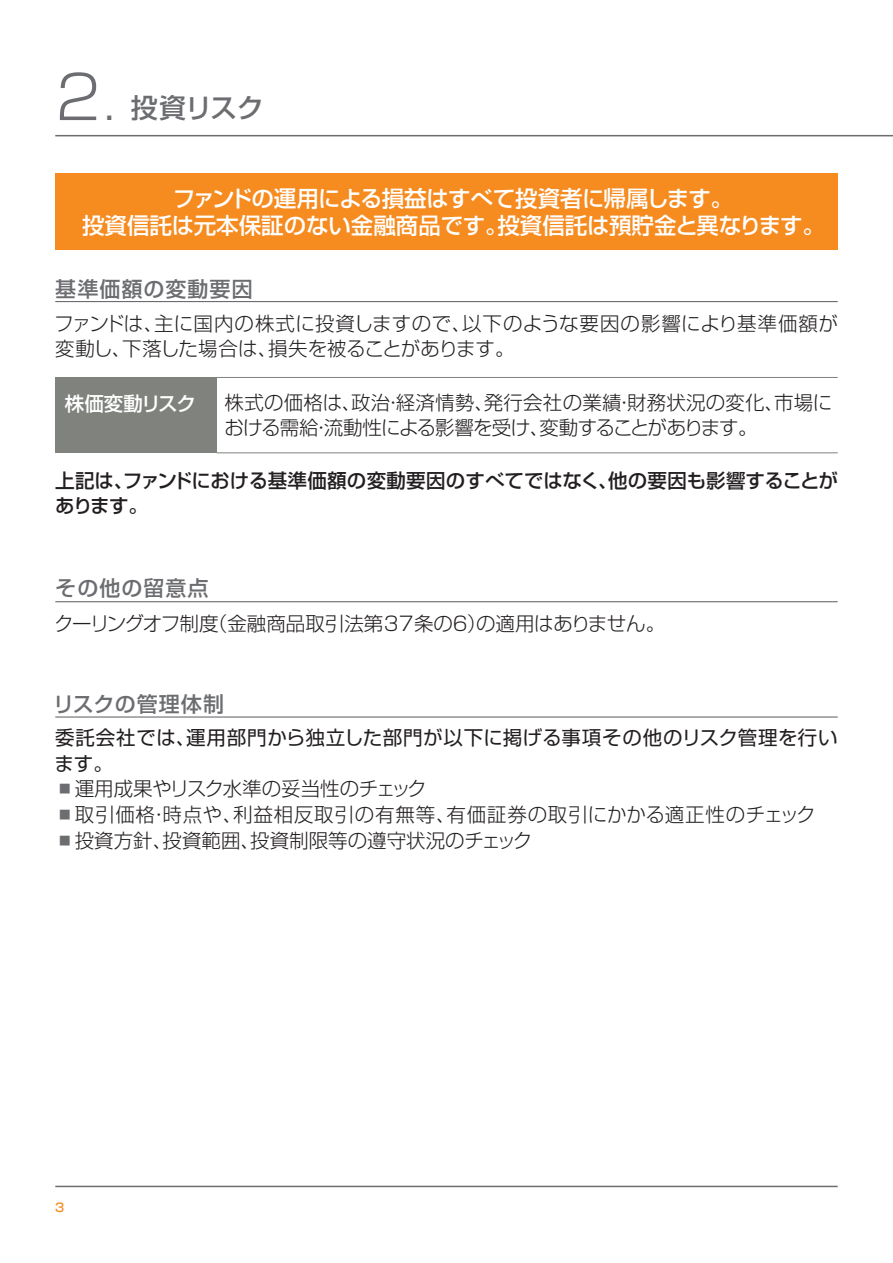
<style>
.page{position:relative;width:893px;height:1263px;background:#fff}
.page>*{position:absolute;margin:0;border:0;box-sizing:border-box;transform-origin:0 0}
.t1{font:27px "Shin Go Pro Medium 90 pv RKSJ H";letter-spacing:-.03em;color:#6c6d70}
.t2{font:22.5px/27px "Shin Go Pro Medium 90 pv RKSJ H";letter-spacing:-.01em;color:#fff;text-align:center}
.t3{font:21px "Shin Go Pro Medium 90 pv RKSJ H";letter-spacing:.05em;color:#6c6d70}
.t4{font:19.5px/25.5px "Shin Go Pro Light 90 pv RKSJ H";color:#231f20}
.t5{font:19.5px/25.5px "Shin Go Pro Medium 90 pv RKSJ H";letter-spacing:-.005em;color:#231f20}
.t6{font:19.5px/25.5px "Shin Go Pro Regular 90 pv RKSJ H";letter-spacing:.035em;color:#231f20}
.t7{font:19.5px "Shin Go Pro Light 90 pv RKSJ H";letter-spacing:.04em;color:#231f20}
.t8{font:19.5px "Shin Go Pro Medium 90 pv RKSJ H";letter-spacing:-.035em;color:#fff}
.t9{font:12px "Shin Go Pro Medium 90 pv RKSJ H";color:#f68b1f}
.s1{font-family:"Shin Go Pro Light 90 pv RKSJ H";font-size:60px}
.s2{font-family:"Shin Go Pro Light 90 pv RKSJ H";font-size:48px}
.s3{color:#6c6d70}
</style>
<div class="page">
<hr style="left:55px;top:1186px;width:783px;height:1px;background:#6c6d70">
<div style="left:55px;top:173px;width:783px;height:76px;background:#f68b1f"></div>
<hr style="left:55px;top:301px;width:783px;height:1px;background:#6c6d70">
<hr style="left:55px;top:601px;width:783px;height:1px;background:#6c6d70">
<hr style="left:55px;top:716px;width:783px;height:2px;background:#6c6d70">
<hr style="left:217px;top:377px;width:621px;height:1px;background:#7f827d">
<hr style="left:217px;top:452px;width:621px;height:1px;background:#7f827d">
<div style="left:55px;top:377px;width:162px;height:76px;background:#7f827d"></div>
<hr style="left:55px;top:135px;width:838px;height:1px;background:#6c6d70">
<h1 class="t1" style="left:55px;top:98px;width:210px"><span class="s1">2</span><span class="s2">.</span> 投資リスク</h1>
<p class="t2" style="left:82px;top:188px;width:744px">ファンドの運用による損益はすべて投資者に帰属します。<br>投資信託は元本保証のない金融商品です。投資信託は預貯金と異なります。</p>
<p class="t3" style="left:55px;top:281px;width:199px">基準価額の変動要因</p>
<p class="t4" style="left:54px;top:313px;width:785px">ファンドは、主に国内の株式に投資しますので、以下のような要因の影響により基準価額が変動し、下落した場合は、損失を被ることがあります。</p>
<p class="t8" style="left:65px;top:396px;width:133px">株価変動リスク</p>
<p class="t4" style="left:225px;top:392px;width:609px">株式の価格は、政治・経済情勢、発行会社の業績・財務状況の変化、市場における需給・流動性による影響を受け、変動することがあります。</p>
<p class="t5" style="left:55px;top:470px;width:784px">上記は、ファンドにおける基準価額の変動要因のすべてではなく、他の要因も影響することがあります。</p>
<p class="t3" style="left:55px;top:581px;width:155px">その他の留意点</p>
<p class="t4" style="left:54px;top:614px;width:613px">クーリングオフ制度（金融商品取引法第37条の６）の適用はありません。</p>
<p class="t3" style="left:53px;top:696px;width:172px">リスクの管理体制</p>
<p class="t6" style="left:55px;top:728px;width:784px">委託会社では、運用部門から独立した部門が以下に掲げる事項その他のリスク管理を行います。</p>
<p class="t4" style="left:55px;top:779px;width:373px"><span class="s3">■</span>運用成果やリスク水準の妥当性のチェック</p>
<p class="t7" style="left:55px;top:807px;width:762px"><span class="s3">■</span>取引価格・時点や、利益相反取引の有無等、有価証券の取引にかかる適正性のチェック</p>
<p class="t4" style="left:55px;top:830px;width:478px"><span class="s3">■</span>投資方針、投資範囲、投資制限等の遵守状況のチェック</p>
<p class="t9" style="left:55px;top:1203px;width:11px">3</p>
</div>
